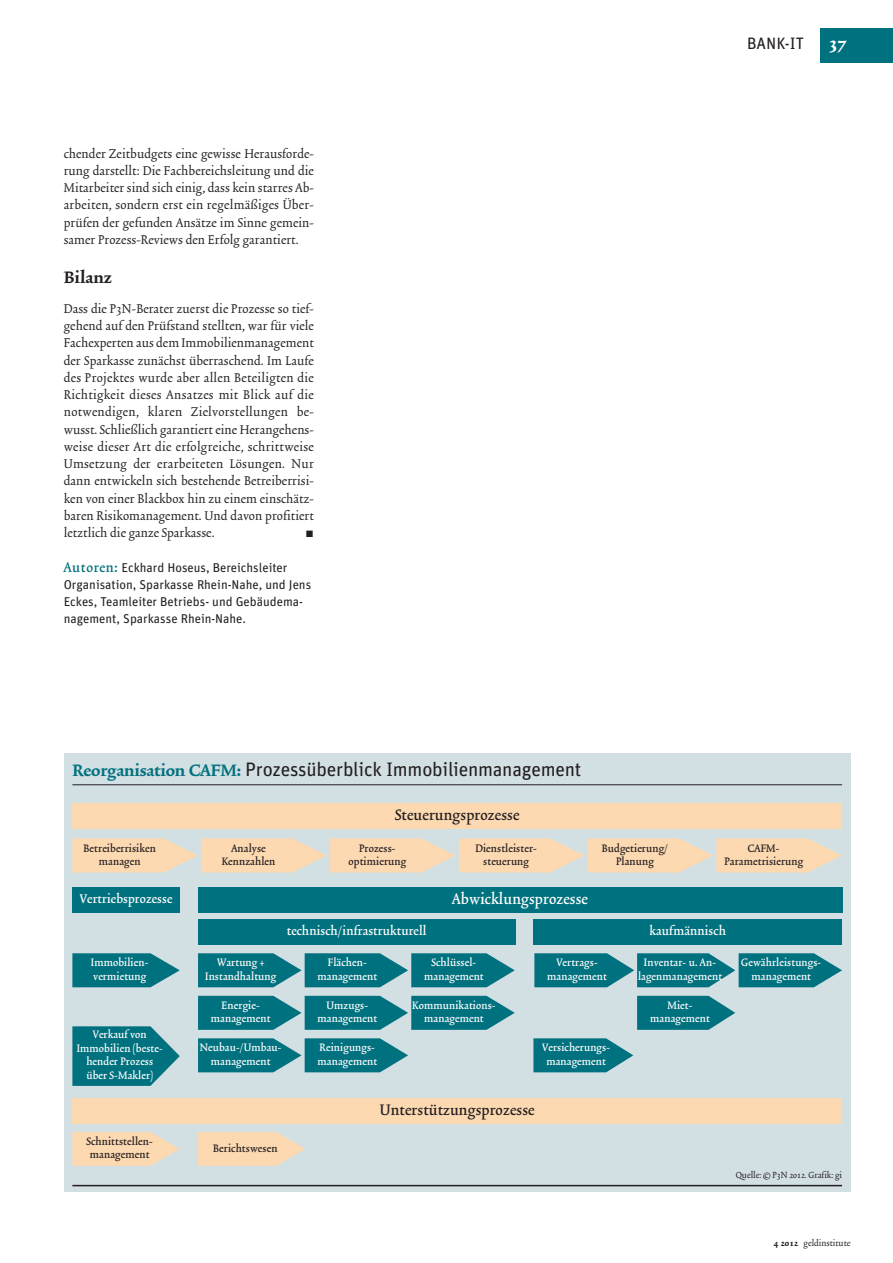
<style>
.page{position:relative;width:893px;height:1263px;background:#fff}
.page>*{position:absolute;margin:0;border:0;box-sizing:border-box;transform-origin:0 0}
.t1{font:19.5px "Unit Regular+ENXQVG";letter-spacing:-.01em;color:#231f20}
.t2{font:19.5px "Trinite HV No 2 Bol";color:#231f20}
.t3{font:18px "Trinite HV No 2 Med Con Regular+LOZOTO";letter-spacing:.01em;color:#231f20}
.t4{font:18px "Trinite HV No 2 Med Con Regular+LOZOTO";letter-spacing:.01em;color:#fff}
.t5{font:16.5px "Unit";color:#231f20}
.t6{font:15px/17.2px "Trinite HV No 2 Rom Con";letter-spacing:.005em;color:#231f20;text-align:justify}
.t7{font:15px "Trinite HV No 2 Med Con Regular+LOZOTO";letter-spacing:.01em;color:#fff}
.t8{font:12.75px/13.5px "Trinite HV No 2 Med Con Regular+LOZOTO";letter-spacing:.01em;color:#fff;text-align:center}
.t9{font:12.75px/13.5px "Trinite HV No 2 Med Con Regular+LOZOTO";letter-spacing:.01em;color:#231f20;text-align:center}
.t10{font:12.75px/17.2px "Unit";color:#231f20}
.t11{font:10.5px "Trinite HV No 2 Rom Con Regular+EORLWW";color:#231f20}
.t12{font:10.5px "Trinite HV No 2 Rom Con Tab";color:#231f20}
.s1{font-family:"Trinite HV No 2 Med Con";font-size:16.5px;color:#00717e}
.s2{font-family:"Trinite HV No 2 Bol Regular+YODYFQ";color:#00717e}
.s3{font-family:"Trinite HV No 2 Bol";font-size:21px;color:#fff}
.s4{font-family:"Trinite HV No 2 Bol"}
</style>
<div class="page">
<div style="left:820px;top:28px;width:72px;height:34px;background:#00717e"></div>
<div style="left:64px;top:753px;width:787px;height:438px;background:#d2dfe3"></div>
<hr style="left:72px;top:784px;width:770px;height:1px;background:#231f20">
<hr style="left:72px;top:1185px;width:770px;height:1px;background:#231f20">
<div style="left:72px;top:803px;width:770px;height:26px;background:#fdd9b2"></div>
<div style="left:72px;top:1098px;width:770px;height:25px;background:#fdd9b2"></div>
<div style="left:198px;top:887px;width:644px;height:26px;background:#00717e"></div>
<div style="left:198px;top:919px;width:317px;height:26px;background:#00717e"></div>
<div style="left:72px;top:887px;width:108px;height:26px;background:#00717e"></div>
<div style="left:533px;top:919px;width:309px;height:26px;background:#00717e"></div>
<svg style="left:72px;top:953px;width:108px;height:34px;background:#1e818c"></svg>
<svg style="left:72px;top:1132px;width:108px;height:34px;background:#f6d9b8"></svg>
<svg style="left:198px;top:1132px;width:107px;height:34px;background:#f7d9b8"></svg>
<svg style="left:72px;top:1026px;width:108px;height:60px;background:#1f818c"></svg>
<svg style="left:72px;top:838px;width:770px;height:34px;background:#f5d9ba"></svg>
<svg style="left:637px;top:996px;width:98px;height:34px;background:#1c808b"></svg>
<svg style="left:534px;top:953px;width:308px;height:34px;background:#21828e"></svg>
<svg style="left:533px;top:1038px;width:100px;height:34px;background:#1e808c"></svg>
<svg style="left:198px;top:953px;width:317px;height:34px;background:#21828e"></svg>
<svg style="left:198px;top:996px;width:317px;height:34px;background:#21828d"></svg>
<svg style="left:198px;top:1038px;width:210px;height:34px;background:#20828d"></svg>
<p class="t6" style="left:64px;top:145px;width:252px">chender Zeitbudgets eine gewisse Herausforde&shy;rung darstellt: Die Fachbereichsleitung und die Mitarbeiter sind sich einig, dass kein starres Ab&shy;arbeiten, sondern erst ein regelmäßiges Über&shy;prüfen der gefunden Ansätze im Sinne gemein&shy;samer Prozess-Reviews den Erfolg garantiert.</p>
<h1 class="t2" style="left:64px;top:268px;width:50px">Bilanz</h1>
<p class="t6" style="left:64px;top:301px;width:252px">Dass die P3N-Berater zuerst die Prozesse so tief&shy;gehend auf den Prüfstand stellten, war für viele Fachexperten aus dem Immobilienmanagement der Sparkasse zunächst überraschend. Im Laufe des Projektes wurde aber allen Beteiligten die Richtigkeit dieses Ansatzes mit Blick auf die notwendigen, klaren Zielvorstellungen be&shy;wusst. Schließlich garantiert eine Herangehens&shy;weise dieser Art die erfolgreiche, schrittweise Umsetzung der erarbeiteten Lösungen. Nur dann entwickeln sich bestehende Betreiberrisi&shy;ken von einer Blackbox hin zu einem einschätz&shy;baren Risikomanagement. Und davon profitiert letztlich die ganze Sparkasse.</p>
<p class="t10" style="left:64px;top:558px;width:249px"><span class="s1">Autoren:</span> Eckhard Hoseus, Bereichsleiter Organisation, Sparkasse Rhein-Nahe, und Jens Eckes, Teamleiter Betriebs- und Gebäudema&shy;nagement, Sparkasse Rhein-Nahe.</p>
<h1 class="t1" style="left:72px;top:757px;width:510px"><span class="s2">Reorganisation CAFM:</span> Prozessüberblick Immobilienmanagement</h1>
<p class="t3" style="left:395px;top:806px;width:126px">Steuerungsprozesse</p>
<p class="t5" style="left:747px;top:33px;width:101px">BANK-IT <span class="s3">37</span></p>
<p class="t9" style="left:84px;top:842px;width:74px">Betreiberrisiken managen</p>
<p class="t9" style="left:222px;top:842px;width:55px">Analyse<br>Kennzahlen</p>
<p class="t9" style="left:349px;top:842px;width:59px">Prozess&shy;optimierung</p>
<p class="t9" style="left:475px;top:842px;width:63px">Dienstleister&shy;steuerung</p>
<p class="t9" style="left:602px;top:842px;width:68px">Budgetierung/<br>Planung</p>
<p class="t9" style="left:724px;top:842px;width:80px">CAFM-<br>Parametrisierung</p>
<p class="t7" style="left:80px;top:892px;width:94px">Vertriebsprozesse</p>
<p class="t4" style="left:452px;top:890px;width:137px">Abwicklungsprozesse</p>
<p class="t7" style="left:287px;top:924px;width:141px">technisch/infrastrukturell</p>
<p class="t7" style="left:650px;top:924px;width:78px">kaufmännisch</p>
<p class="t8" style="left:91px;top:956px;width:59px;text-align:left">Immobilien&shy;vermietung</p>
<p class="t8" style="left:205px;top:956px;width:72px">Wartung +<br>Instandhaltung</p>
<p class="t8" style="left:211px;top:999px;width:61px">Energie&shy;management</p>
<p class="t8" style="left:318px;top:956px;width:61px">Flächen&shy;management</p>
<p class="t8" style="left:318px;top:999px;width:61px">Umzugs&shy;management</p>
<p class="t8" style="left:424px;top:956px;width:61px">Schlüssel&shy;management</p>
<p class="t8" style="left:412px;top:999px;width:85px">Kommunikations&shy;management</p>
<p class="t8" style="left:547px;top:956px;width:61px">Vertrags&shy;management</p>
<p class="t8" style="left:638px;top:956px;width:86px">Inventar- u. An&shy;lagenmanagement</p>
<p class="t8" style="left:650px;top:999px;width:61px">Miet&shy;management</p>
<p class="t8" style="left:741px;top:956px;width:82px">Gewährleistungs&shy;management</p>
<p class="t8" style="left:77px;top:1028px;width:87px">Verkauf von<br>Immobilien (beste&shy;hender Prozess über S-Makler)</p>
<p class="t8" style="left:200px;top:1041px;width:83px">Neubau-/Umbau&shy;management</p>
<p class="t8" style="left:318px;top:1041px;width:61px;text-align:left">Reinigungs&shy;management</p>
<p class="t8" style="left:542px;top:1041px;width:69px">Versicherungs&shy;management</p>
<p class="t3" style="left:380px;top:1101px;width:156px">Unterstützungsprozesse</p>
<p class="t9" style="left:87px;top:1135px;width:68px;text-align:left">Schnittstellen&shy;management</p>
<p class="t9" style="left:213px;top:1142px;width:66px">Berichtswesen</p>
<p class="t11" style="left:736px;top:1171px;width:108px">Quelle: © P3N 2012. Grafik: gi</p>
<p class="t12" style="left:774px;top:1238px;width:78px"><span class="s4">4 2012</span> geldinstitute</p>
</div>
